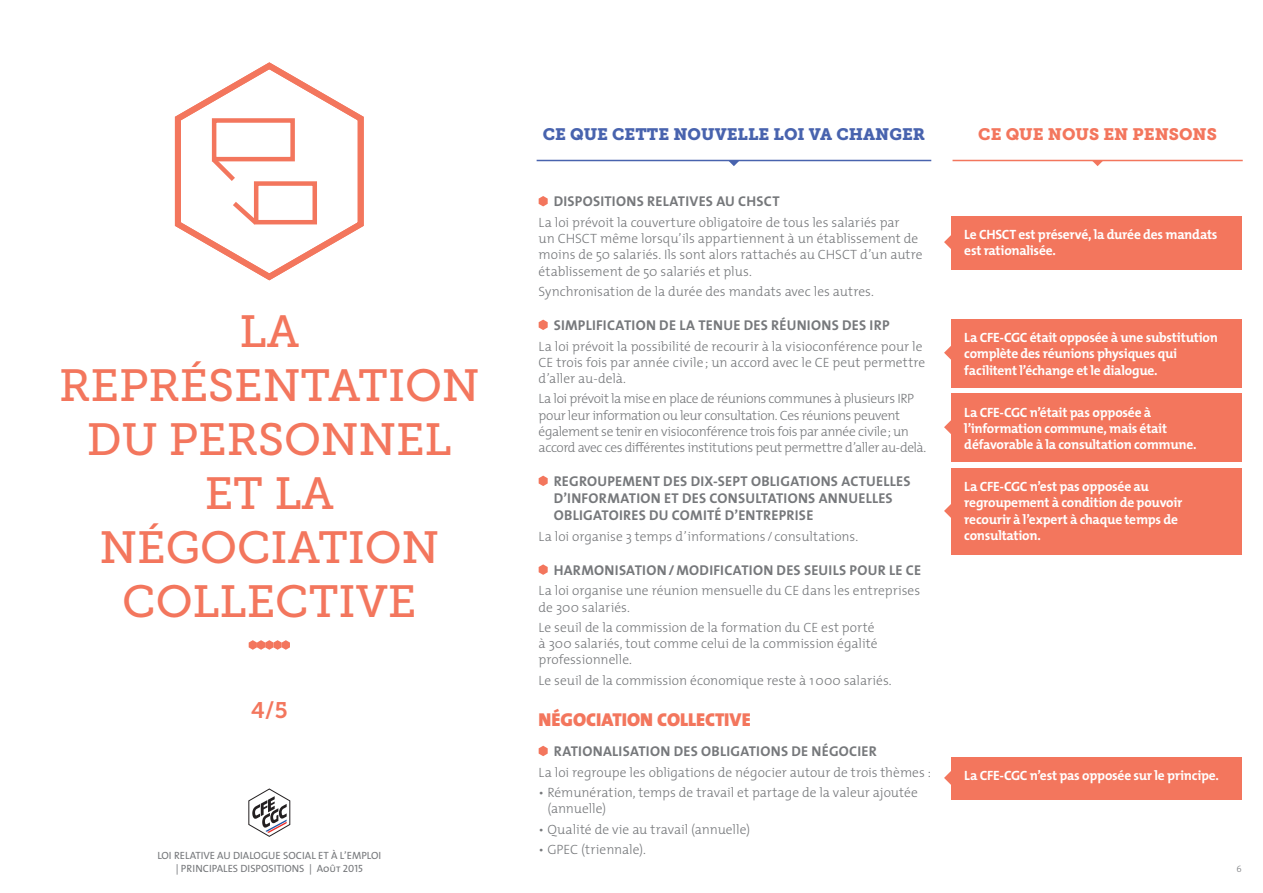
<style>
.page{position:relative;width:1263px;height:893px;background:#fff}
.page>*{position:absolute;margin:0;border:0;box-sizing:border-box;transform-origin:0 0}
.t1{font:45px/54px "Museo Slab 500";color:#f3765d;text-align:center}
.t2{font:22.5px "Museo Slab 700";color:#f3765d}
.t3{font:18.75px "The Mix Black Caps";letter-spacing:-.005em;color:#f3765d}
.t4{font:16.5px "Museo Slab 900";color:#4863ae}
.t5{font:16.5px "Museo Slab 900";color:#f3765d}
.t6{font:700 14.25px/17.1px "The Mix";letter-spacing:.02em;color:#76787b}
.t7{font:300 13.5px/16.2px "The Mix";letter-spacing:-.005em;color:#76787b}
.t8{font:700 13.5px/16.2px "The Mix";letter-spacing:-.02em;color:#fff}
.t9{font:300 13.5px/16.2px "The Mix";letter-spacing:-.03em;color:#76787b}
.t10{font:10.5px/12.6px "The Mix Regular Caps";color:#76787b;text-align:center}
.t11{font:300 9px "The Mix";color:#76787b}
</style>
<div class="page">
<svg style="left:249px;top:789px;width:41px;height:48px"></svg>
<svg style="left:539px;top:196px;width:9px;height:10px"></svg>
<svg style="left:539px;top:320px;width:9px;height:10px"></svg>
<svg style="left:539px;top:476px;width:9px;height:10px"></svg>
<svg style="left:539px;top:564px;width:9px;height:11px"></svg>
<svg style="left:539px;top:746px;width:9px;height:10px"></svg>
<hr style="left:537px;top:160px;width:394px;height:1px;background:#4863ae">
<hr style="left:952px;top:160px;width:291px;height:1px;background:#f3765d">
<svg style="left:728px;top:161px;width:12px;height:5px"></svg>
<svg style="left:1092px;top:161px;width:11px;height:5px"></svg>
<div style="left:951px;top:394px;width:291px;height:68px;background:#f3765d"></div>
<svg style="left:944px;top:420px;width:7px;height:14px"></svg>
<div style="left:951px;top:319px;width:291px;height:68px;background:#f3765d"></div>
<svg style="left:944px;top:346px;width:7px;height:14px"></svg>
<div style="left:951px;top:468px;width:291px;height:87px;background:#f3765d"></div>
<svg style="left:944px;top:504px;width:7px;height:14px"></svg>
<div style="left:951px;top:757px;width:291px;height:43px;background:#f3765d"></div>
<svg style="left:944px;top:771px;width:7px;height:14px"></svg>
<div style="left:951px;top:216px;width:291px;height:54px;background:#f3765d"></div>
<svg style="left:944px;top:235px;width:7px;height:14px"></svg>
<svg style="left:249px;top:640px;width:41px;height:10px"></svg>
<svg style="left:174px;top:62px;width:190px;height:219px"></svg>
<h1 class="t1" style="left:59px;top:305px;width:422px">LA<br>REPRÉSENTATION<br>DU PERSONNEL<br>ET LA<br>NÉGOCIATION<br>COLLECTIVE</h1>
<h2 class="t2" style="left:251px;top:698px;width:38px">4/5</h2>
<p class="t10" style="left:157px;top:849px;width:225px">LOI RELATIVE AU DIALOGUE SOCIAL ET À L’EMPLOI | PRINCIPALES DISPOSITIONS | Août 2015</p>
<p class="t4" style="left:543px;top:125px;width:384px">CE QUE CETTE NOUVELLE LOI VA CHANGER</p>
<p class="t5" style="left:978px;top:125px;width:240px">CE QUE NOUS EN PENSONS</p>
<p class="t6" style="left:554px;top:193px;width:227px">DISPOSITIONS RELATIVES AU CHSCT</p>
<p class="t7" style="left:539px;top:214px;width:385px">La loi prévoit la couverture obligatoire de tous les salariés par<br>un CHSCT même lorsqu’ils appartiennent à un établissement de moins de 50 salariés. Ils sont alors rattachés au CHSCT d’un autre établissement de 50 salariés et plus.</p>
<p class="t7" style="left:539px;top:283px;width:337px">Synchronisation de la durée des mandats avec les autres.</p>
<p class="t6" style="left:554px;top:316px;width:337px">SIMPLIFICATION DE LA TENUE DES RÉUNIONS DES IRP</p>
<p class="t7" style="left:539px;top:337px;width:388px">La loi prévoit la possibilité de recourir à la visioconférence pour le<br>CE trois fois par année civile; un accord avec le CE peut permettre d’aller au-delà.</p>
<p class="t9" style="left:539px;top:390px;width:389px">La loi prévoit la mise en place de réunions communes à plusieurs IRP pour leur information ou leur consultation. Ces réunions peuvent également se tenir en visioconférence trois fois par année civile; un accord avec ces différentes institutions peut permettre d’aller au-delà.</p>
<p class="t6" style="left:554px;top:472px;width:358px">REGROUPEMENT DES DIX-SEPT OBLIGATIONS ACTUELLES<br>D’INFORMATION ET DES CONSULTATIONS ANNUELLES<br>OBLIGATOIRES DU COMITÉ D’ENTREPRISE</p>
<p class="t7" style="left:539px;top:528px;width:321px">La loi organise 3 temps d’informations / consultations.</p>
<p class="t6" style="left:554px;top:561px;width:369px">HARMONISATION/MODIFICATION DES SEUILS POUR LE CE</p>
<p class="t7" style="left:539px;top:582px;width:383px">La loi organise une réunion mensuelle du CE dans les entreprises de 300 salariés.</p>
<p class="t7" style="left:539px;top:619px;width:340px">Le seuil de la commission de la formation du CE est porté à 300 salariés, tout comme celui de la commission égalité professionnelle.</p>
<p class="t7" style="left:539px;top:672px;width:354px">Le seuil de la commission économique reste à 1000 salariés.</p>
<h3 class="t3" style="left:539px;top:704px;width:214px">NÉGOCIATION COLLECTIVE</h3>
<p class="t6" style="left:554px;top:742px;width:325px">RATIONALISATION DES OBLIGATIONS DE NÉGOCIER</p>
<p class="t7" style="left:539px;top:763px;width:394px">La loi regroupe les obligations de négocier autour de trois thèmes :</p>
<p class="t7" style="left:547px;top:784px;width:372px;text-indent:-9px">• Rémunération, temps de travail et partage de la valeur ajoutée (annuelle)</p>
<p class="t7" style="left:539px;top:821px;width:213px">• Qualité de vie au travail (annuelle)</p>
<p class="t7" style="left:539px;top:841px;width:109px">• GPEC (triennale).</p>
<p class="t8" style="left:964px;top:226px;width:255px">Le CHSCT est préservé, la durée des mandats est rationalisée.</p>
<p class="t8" style="left:964px;top:329px;width:255px">La CFE-CGC était opposée à une substitution complète des réunions physiques qui facilitent l’échange et le dialogue.</p>
<p class="t8" style="left:964px;top:404px;width:234px">La CFE-CGC n’était pas opposée à l’information commune, mais était défavorable à la consultation commune.</p>
<p class="t8" style="left:964px;top:478px;width:219px">La CFE-CGC n’est pas opposée au regroupement à condition de pouvoir recourir à l’expert à chaque temps de consultation.</p>
<p class="t8" style="left:964px;top:767px;width:256px">La CFE-CGC n’est pas opposée sur le principe.</p>
<p class="t11" style="left:1236px;top:861px;width:7px">6</p>
</div>
